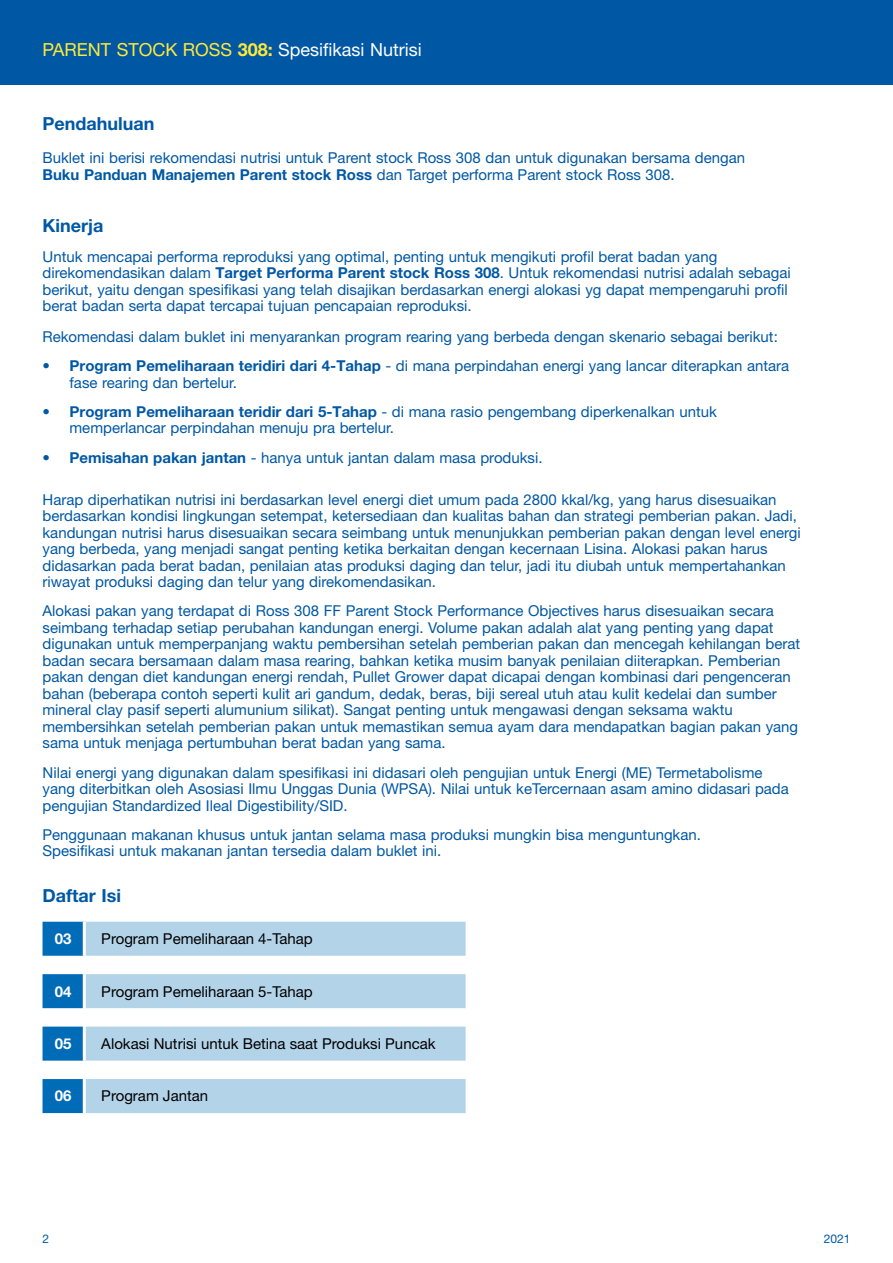
<style>
.page{position:relative;width:893px;height:1263px;background:#fff}
.page>*{position:absolute;margin:0;border:0;box-sizing:border-box;transform-origin:0 0}
.t1{font:18px "Helvetica Neue LT Std";color:#fff}
.t2{font:700 18px "Helvetica Neue LT Std";color:#0058a4}
.t3{font:15px/16.5px "Helvetica Neue LT Std";color:#0058a4}
.t4{font:15px "Helvetica Neue LT Std";color:#000}
.t5{font:700 15px "Helvetica Neue LT Std";color:#fff}
.t6{font:12px "Helvetica Neue LT Std";color:#0058a4}
.s1{color:#ffe938}
.s2{font-weight:700;color:#ffe938}
.s3{font-weight:700}
</style>
<div class="page">
<div style="left:0;top:0;width:893px;height:85px;background:#0058a4"></div>
<svg style="left:43px;top:922px;width:40px;height:191px"></svg>
<svg style="left:86px;top:922px;width:380px;height:191px;fill:#b3d3e9"></svg>
<p class="t1" style="left:43px;top:39px;width:381px"><span class="s1">PARENT STOCK ROSS</span> <span class="s2">308:</span> Spesifikasi Nutrisi</p>
<p class="t2" style="left:43px;top:112px;width:114px">Pendahuluan</p>
<p class="t3" style="left:43px;top:150px;width:704px">Buklet ini berisi rekomendasi nutrisi untuk Parent stock Ross 308 dan untuk digunakan bersama dengan<br><span class="s3">Buku Panduan Manajemen Parent stock Ross</span> dan Target performa Parent stock Ross 308.</p>
<p class="t2" style="left:43px;top:215px;width:62px">Kinerja</p>
<p class="t3" style="left:43px;top:248px;width:750px">Untuk mencapai performa reproduksi yang optimal, penting untuk mengikuti profil berat badan yang direkomendasikan dalam <span class="s3">Target Performa Parent stock Ross 308</span>. Untuk rekomendasi nutrisi adalah sebagai berikut, yaitu dengan spesifikasi yang telah disajikan berdasarkan energi alokasi yg dapat mempengaruhi profil berat badan serta dapat tercapai tujuan pencapaian reproduksi.</p>
<p class="t3" style="left:43px;top:328px;width:737px">Rekomendasi dalam buklet ini menyarankan program rearing yang berbeda dengan skenario sebagai berikut:</p>
<p class="t3" style="left:70px;top:357px;width:721px;text-indent:-27px"><span class="s3">• Program Pemeliharaan teridiri dari 4-Tahap</span> - di mana perpindahan energi yang lancar diterapkan antara fase rearing dan bertelur.</p>
<p class="t3" style="left:70px;top:403px;width:649px;text-indent:-27px"><span class="s3">• Program Pemeliharaan teridir dari 5-Tahap</span> - di mana rasio pengembang diperkenalkan untuk memperlancar perpindahan menuju pra bertelur.</p>
<p class="t3" style="left:43px;top:449px;width:502px"><span class="s3">• Pemisahan pakan jantan</span> - hanya untuk jantan dalam masa produksi.</p>
<p class="t3" style="left:43px;top:491px;width:760px">Harap diperhatikan nutrisi ini berdasarkan level energi diet umum pada 2800 kkal/kg, yang harus disesuaikan berdasarkan kondisi lingkungan setempat, ketersediaan dan kualitas bahan dan strategi pemberian pakan. Jadi, kandungan nutrisi harus disesuaikan secara seimbang untuk menunjukkan pemberian pakan dengan level energi yang berbeda, yang menjadi sangat penting ketika berkaitan dengan kecernaan Lisina. Alokasi pakan harus didasarkan pada berat badan, penilaian atas produksi daging dan telur, jadi itu diubah untuk mempertahankan riwayat produksi daging dan telur yang direkomendasikan.</p>
<p class="t3" style="left:43px;top:603px;width:759px">Alokasi pakan yang terdapat di Ross 308 FF Parent Stock Performance Objectives harus disesuaikan secara seimbang terhadap setiap perubahan kandungan energi. Volume pakan adalah alat yang penting yang dapat digunakan untuk memperpanjang waktu pembersihan setelah pemberian pakan dan mencegah kehilangan berat badan secara bersamaan dalam masa rearing, bahkan ketika musim banyak penilaian diiterapkan. Pemberian pakan dengan diet kandungan energi rendah, Pullet Grower dapat dicapai dengan kombinasi dari pengenceran bahan (beberapa contoh seperti kulit ari gandum, dedak, beras, biji sereal utuh atau kulit kedelai dan sumber mineral clay pasif seperti alumunium silikat). Sangat penting untuk mengawasi dengan seksama waktu membersihkan setelah pemberian pakan untuk memastikan semua ayam dara mendapatkan bagian pakan yang sama untuk menjaga pertumbuhan berat badan yang sama.</p>
<p class="t3" style="left:43px;top:764px;width:748px">Nilai energi yang digunakan dalam spesifikasi ini didasari oleh pengujian untuk Energi (ME) Termetabolisme yang diterbitkan oleh Asosiasi Ilmu Unggas Dunia (WPSA). Nilai untuk keTercernaan asam amino didasari pada pengujian Standardized Ileal Digestibility/SID.</p>
<p class="t3" style="left:43px;top:826px;width:660px">Penggunaan makanan khusus untuk jantan selama masa produksi mungkin bisa menguntungkan.<br>Spesifikasi untuk makanan jantan tersedia dalam buklet ini.</p>
<p class="t2" style="left:43px;top:885px;width:80px">Daftar Isi</p>
<p class="t5" style="left:55px;top:929px;width:18px">03</p>
<p class="t4" style="left:101px;top:930px;width:213px">Program Pemeliharaan 4-Tahap</p>
<p class="t5" style="left:55px;top:982px;width:18px">04</p>
<p class="t4" style="left:101px;top:982px;width:213px">Program Pemeliharaan 5-Tahap</p>
<p class="t5" style="left:55px;top:1034px;width:18px">05</p>
<p class="t4" style="left:101px;top:1035px;width:336px">Alokasi Nutrisi untuk Betina saat Produksi Puncak</p>
<p class="t5" style="left:55px;top:1087px;width:18px">06</p>
<p class="t4" style="left:101px;top:1087px;width:108px">Program Jantan</p>
<p class="t6" style="left:43px;top:1231px;width:8px">2</p>
<p class="t6" style="left:824px;top:1231px;width:28px">2021</p>
</div>
